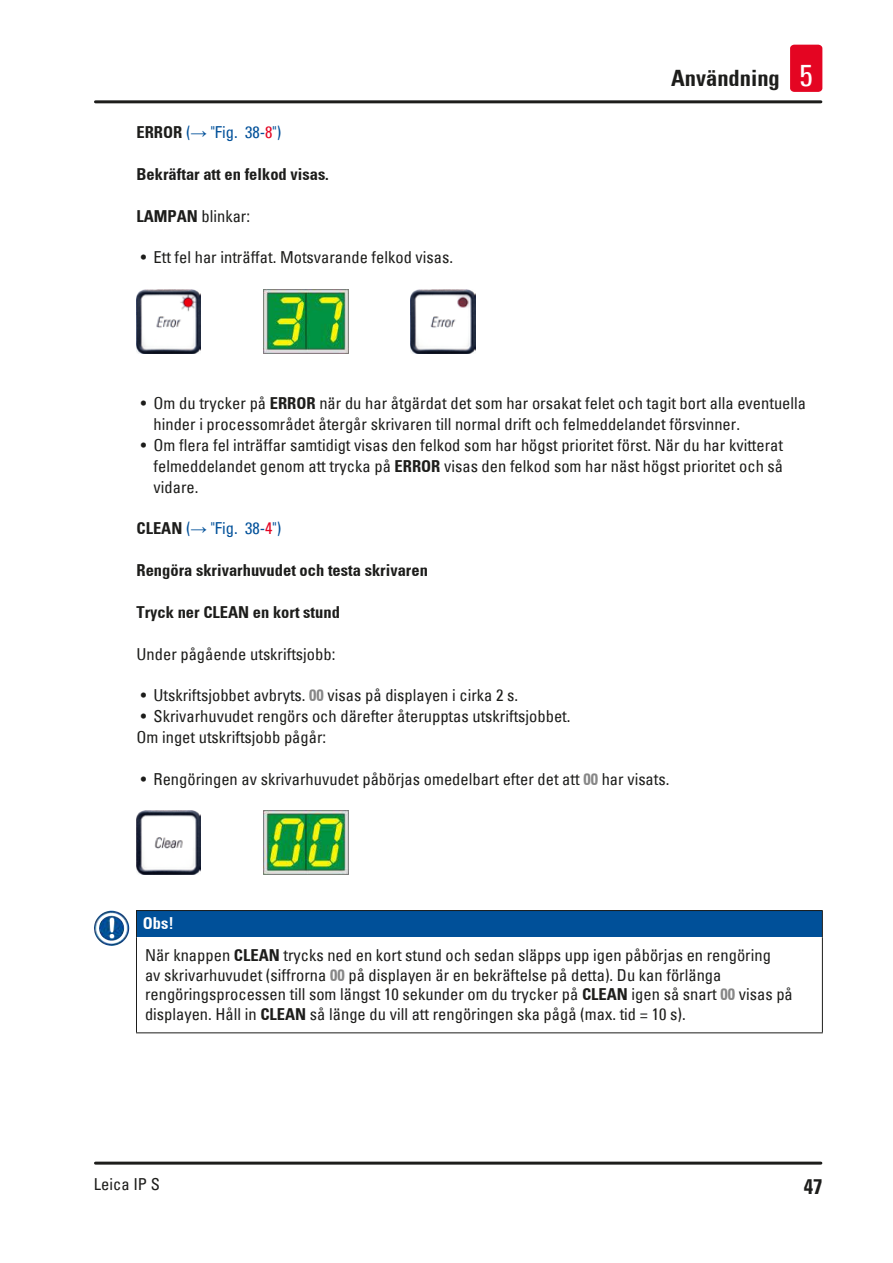
<style>
.page{position:relative;width:893px;height:1263px;background:#fff}
.page>*{position:absolute;margin:0;border:0;box-sizing:border-box;transform-origin:0 0}
.t1{font:700 condensed 22.5px "Univers";color:#1d1d1b}
.t2{font:700 condensed 21px "Univers";color:#1d1d1b}
.Source_of_danger{font:condensed 16.5px/20.9px "Univers";color:#1d1d1b}
.Subheading{font:700 condensed 16.5px "Univers";color:#1d1d1b}
.Description_text{font:condensed 16.5px "Univers";color:#1d1d1b}
.Subheading-2{font:condensed 16.5px "Univers";color:#005099}
.Signalword__no_use_a{font:700 condensed 16.5px "Univers";color:#fff}
.s1{font-weight:700;color:#1d1d1b}
.s2{font-family:"Arial";font-stretch:normal}
.s3{color:#e40522}
.s4{font-weight:700}
.s5{font-weight:400;font-size:30px;color:#fff}
.s6{font-weight:700;color:#878787}
</style>
<div class="page">
<hr style="left:95px;top:100px;width:726px;height:3px;background:#1d1d1b">
<hr style="left:95px;top:1161px;width:726px;height:3px;background:#1d1d1b">
<div style="left:790px;top:45px;width:32px;height:47px;background:#e40522;border-radius:4px"></div>
<img style="left:136px;top:290px;width:65px;height:63px">
<img style="left:411px;top:290px;width:64px;height:63px">
<img style="left:264px;top:290px;width:84px;height:63px">
<img style="left:136px;top:811px;width:65px;height:64px">
<img style="left:264px;top:811px;width:84px;height:64px">
<div style="left:136px;top:910px;width:686px;height:28px;background:#005099"></div>
<hr style="left:136px;top:910px;width:687px;height:1px;background:#1d1d1b">
<svg style="left:136px;top:911px;width:1px;height:27px"></svg>
<svg style="left:822px;top:911px;width:1px;height:27px"></svg>
<hr style="left:136px;top:938px;width:1px;height:94px;background:#1d1d1b">
<hr style="left:822px;top:938px;width:1px;height:94px;background:#1d1d1b">
<hr style="left:136px;top:1032px;width:687px;height:1px;background:#1d1d1b">
<img style="left:94px;top:911px;width:27px;height:35px">
<p class="Subheading-2" style="left:136px;top:122px;width:146px"><span class="s1">ERROR</span> (<span class="s2">→</span> "Fig. 38‑<span class="s3">8</span>")</p>
<p class="Subheading" style="left:136px;top:164px;width:194px">Bekräftar att en felkod visas.</p>
<p class="Description_text" style="left:136px;top:205px;width:115px"><span class="s4">LAMPAN</span> blinkar:</p>
<p class="Source_of_danger" style="left:141px;top:247px;width:314px">• Ett fel har inträffat. Motsvarande felkod visas.</p>
<h1 class="t1" style="left:671px;top:65px;width:143px">Användning <span class="s5">5</span></h1>
<p class="Source_of_danger" style="left:153px;top:393px;width:654px;text-indent:-13px">• Om du trycker på <span class="s4">ERROR</span> när du har åtgärdat det som har orsakat felet och tagit bort alla eventuella hinder i processområdet återgår skrivaren till normal drift och felmeddelandet försvinner.</p>
<p class="Source_of_danger" style="left:153px;top:434px;width:631px;text-align:justify;text-indent:-13px">• Om flera fel inträffar samtidigt visas den felkod som har högst prioritet först. När du har kvitterat felmeddelandet genom att trycka på <span class="s4">ERROR</span> visas den felkod som har näst högst prioritet och så vidare.</p>
<p class="Subheading-2" style="left:136px;top:518px;width:146px"><span class="s1">CLEAN</span> (<span class="s2">→</span> "Fig. 38‑<span class="s3">4</span>")</p>
<p class="Subheading" style="left:136px;top:560px;width:293px">Rengöra skrivarhuvudet och testa skrivaren</p>
<p class="Subheading" style="left:136px;top:602px;width:205px">Tryck ner CLEAN en kort stund</p>
<p class="Description_text" style="left:136px;top:643px;width:200px">Under pågående utskriftsjobb:</p>
<p class="Source_of_danger" style="left:141px;top:684px;width:379px">• Utskriftsjobbet avbryts. <span class="s6">00</span> visas på displayen i cirka 2 s.</p>
<p class="Source_of_danger" style="left:141px;top:705px;width:431px">• Skrivarhuvudet rengörs och därefter återupptas utskriftsjobbet.</p>
<p class="Description_text" style="left:136px;top:727px;width:191px">Om inget utskriftsjobb pågår:</p>
<p class="Source_of_danger" style="left:141px;top:768px;width:530px">• Rengöringen av skrivarhuvudet påbörjas omedelbart efter det att <span class="s6">00</span> har visats.</p>
<p class="Signalword__no_use_a" style="left:143px;top:913px;width:33px">Obs!</p>
<p class="Source_of_danger" style="left:145px;top:944px;width:649px;line-height:19.8px">När knappen <span class="s4">CLEAN</span> trycks ned en kort stund och sedan släpps upp igen påbörjas en rengöring<br>av skrivarhuvudet (siffrorna <span class="s6">00</span> på displayen är en bekräftelse på detta). Du kan förlänga rengöringsprocessen till som längst 10 sekunder om du trycker på <span class="s4">CLEAN</span> igen så snart <span class="s6">00</span> visas på displayen. Håll in <span class="s4">CLEAN</span> så länge du vill att rengöringen ska pågå (max. tid = 10 s).</p>
<p class="Source_of_danger" style="left:94px;top:1173px;width:67px">Leica IP S</p>
<p class="t2" style="left:804px;top:1173px;width:20px">47</p>
</div>
